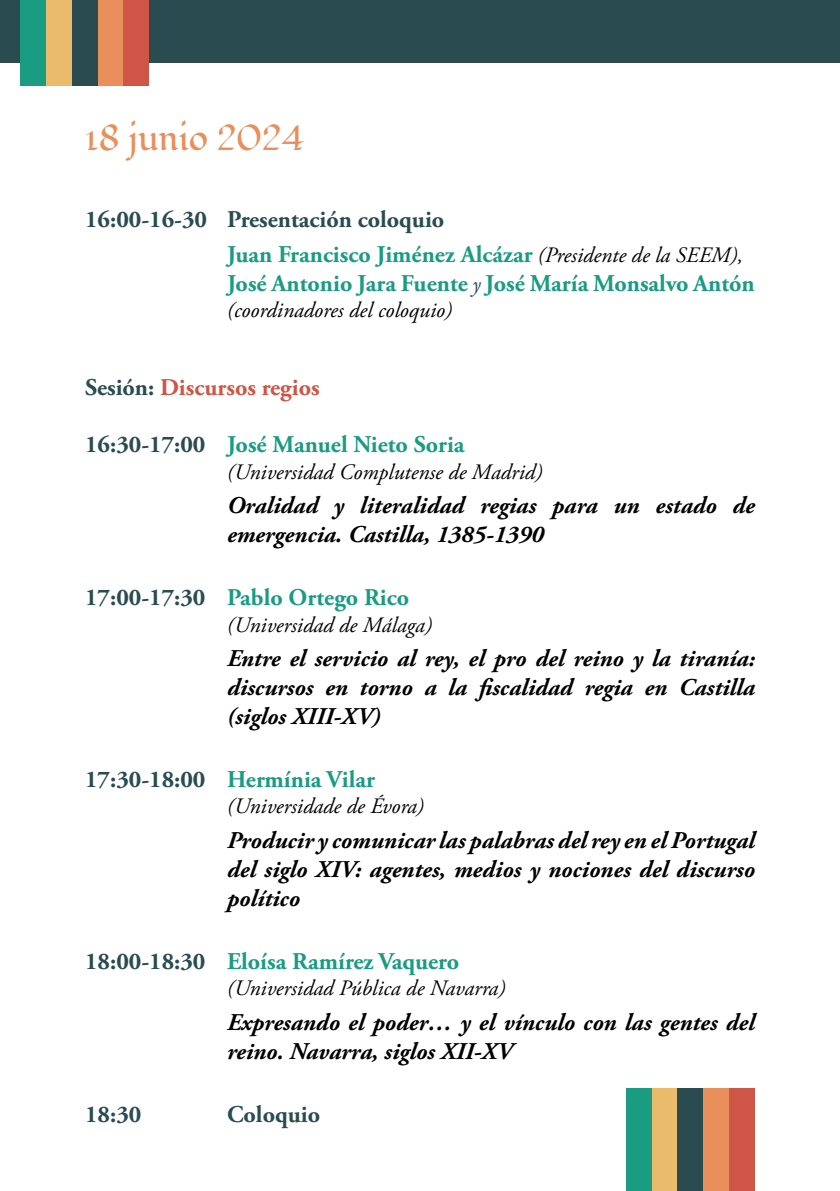
<style>
.page{position:relative;width:840px;height:1191px;background:#fff}
.page>*{position:absolute;margin:0;border:0;box-sizing:border-box;transform-origin:0 0}
.t1{font:36px "Fondamento";color:#e98f5c}
.t2{font:italic 700 24px/28.8px "Adobe Garamond Pro";color:#000}
.t3{font:700 24px "Adobe Garamond Pro";color:#1a9c83}
.t4{font:700 24px/34.4px "Adobe Garamond Pro";color:#2a4c51}
.t5{font:700 24px "Adobe Garamond Pro";color:#cf5646}
.t6{font:italic 22px "Adobe Garamond Pro";color:#000}
.s1{color:#1a9c83}
.s2{font-weight:400;font-style:italic;font-size:22px;color:#000}
.s3{font-weight:400;font-style:italic;font-size:22px;color:#2a4c51}
.s4{color:#2a4c51}
</style>
<div class="page">
<div style="left:0;top:0;width:839px;height:62px;background:#2a4c51"></div>
<div style="left:20px;top:0;width:26px;height:85px;background:#1a9c83"></div>
<div style="left:46px;top:0;width:26px;height:85px;background:#eabb6b"></div>
<div style="left:72px;top:0;width:26px;height:85px;background:#2a4c51"></div>
<div style="left:98px;top:0;width:25px;height:85px;background:#e98f5c"></div>
<div style="left:123px;top:0;width:26px;height:85px;background:#cf5646"></div>
<div style="left:625px;top:1089px;width:26px;height:102px;background:#1a9c83"></div>
<div style="left:651px;top:1089px;width:26px;height:102px;background:#eabb6b"></div>
<div style="left:677px;top:1089px;width:25px;height:102px;background:#2a4c51"></div>
<div style="left:702px;top:1089px;width:26px;height:102px;background:#e98f5c"></div>
<div style="left:728px;top:1089px;width:26px;height:102px;background:#cf5646"></div>
<h1 class="t1" style="left:85px;top:113px;width:222px">18 junio 2024</h1>
<p class="t4" style="left:227px;top:203px;width:517px;text-indent:-142px">16:00-16-30 Presentación coloquio<br><span class="s1">Juan Francisco Jiménez Alcázar</span> <span class="s2">(Presidente de la SEEM),</span></p>
<p class="t3" style="left:227px;top:269px;width:529px">José Antonio Jara Fuente <span class="s3">y</span> José María Monsalvo Antón</p>
<p class="t6" style="left:227px;top:297px;width:226px">(coordinadores del coloquio)</p>
<p class="t5" style="left:85px;top:373px;width:236px"><span class="s4">Sesión:</span> Discursos regios</p>
<p class="t3" style="left:85px;top:430px;width:381px"><span class="s4">16:30-17:00</span> José Manuel Nieto Soria</p>
<p class="t6" style="left:227px;top:458px;width:317px">(Universidad Complutense de Madrid)</p>
<p class="t2" style="left:227px;top:491px;width:529px">Oralidad y literalidad regias para un estado de emergencia. Castilla, 1385-1390</p>
<p class="t3" style="left:85px;top:583px;width:325px"><span class="s4">17:00-17:30</span> Pablo Ortego Rico</p>
<p class="t6" style="left:227px;top:611px;width:206px">(Universidad de Málaga)</p>
<p class="t2" style="left:227px;top:644px;width:529px;text-align:justify">Entre el servicio al rey, el pro del reino y la tiranía: discursos en torno a la fiscalidad regia en Castilla (siglos XIII-XV)</p>
<p class="t3" style="left:85px;top:765px;width:291px"><span class="s4">17:30-18:00</span> Hermínia Vilar</p>
<p class="t6" style="left:227px;top:793px;width:198px">(Universidade de Évora)</p>
<p class="t2" style="left:227px;top:826px;width:529px;text-align:justify">Producir y comunicar las palabras del rey en el Portugal del siglo XIV: agentes, medios y nociones del discurso político</p>
<p class="t3" style="left:85px;top:947px;width:375px"><span class="s4">18:00-18:30</span> Eloísa Ramírez Vaquero</p>
<p class="t6" style="left:227px;top:975px;width:280px">(Universidad Pública de Navarra)</p>
<p class="t2" style="left:227px;top:1008px;width:529px">Expresando el poder… y el vínculo con las gentes del reino. Navarra, siglos XII-XV</p>
<p class="t4" style="left:85px;top:1097px;width:58px">18:30</p>
<p class="t4" style="left:227px;top:1097px;width:94px">Coloquio</p>
</div>
